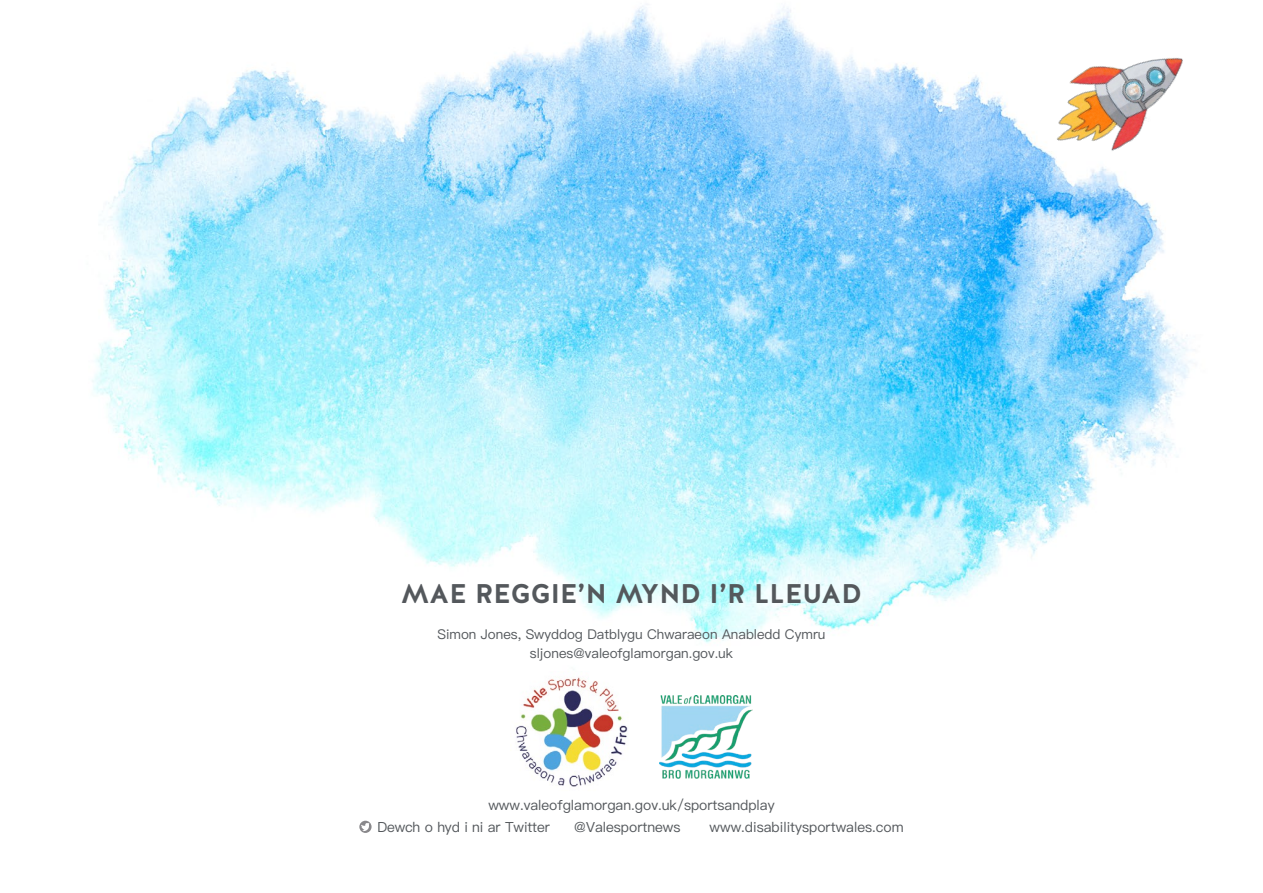
<style>
.page{position:relative;width:1263px;height:893px;background:#fff}
.page>*{position:absolute;margin:0;border:0;box-sizing:border-box;transform-origin:0 0}
.t1{font:700 27px "Halis R";letter-spacing:.01em;color:#54585c}
.t2{font:13.95px "Ping Fang HK";color:#54585c}
.main_text{font:13.5px "Ping Fang HK";color:#54585c}
</style>
<div class="page">
<img style="left:92px;top:6px;width:1103px;height:637px">
<img style="left:1029px;top:17px;width:166px;height:163px">
<img style="left:1124px;top:82px;width:18px;height:18px">
<img style="left:516px;top:677px;width:112px;height:110px">
<img style="left:659px;top:695px;width:94px;height:83px">
<svg style="left:359px;top:821px;width:13px;height:12px"></svg>
<svg style="left:361px;top:823px;width:8px;height:8px"></svg>
<p class="t1" style="left:401px;top:576px;width:462px">MAE REGGIE’N MYND I’R LLEUAD</p>
<p class="main_text" style="left:437px;top:625px;width:390px">Simon Jones, Swyddog Datblygu Chwaraeon Anabledd Cymru</p>
<p class="main_text" style="left:530px;top:645px;width:204px">sljones@valeofglamorgan.gov.uk</p>
<p class="t2" style="left:488px;top:796px;width:288px">www.valeofglamorgan.gov.uk/sportsandplay</p>
<p class="t2" style="left:377px;top:818px;width:174px">Dewch o hyd i ni ar Twitter</p>
<p class="t2" style="left:574px;top:818px;width:108px">@Valesportnews</p>
<p class="t2" style="left:710px;top:818px;width:196px">www.disabilitysportwales.com</p>
</div>
